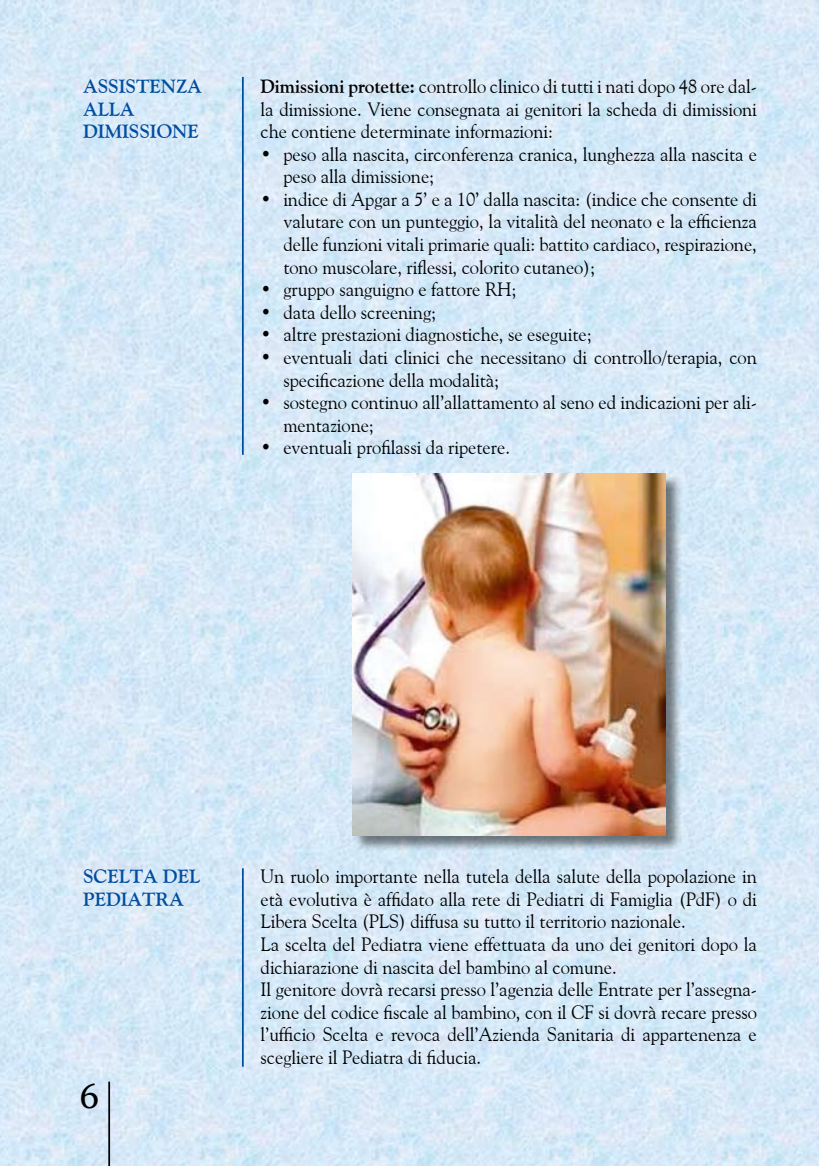
<style>
.page{position:relative;width:819px;height:1166px;background:#fff}
.page>*{position:absolute;margin:0;border:0;box-sizing:border-box;transform-origin:0 0}
.t1{font:35px "Georgia";color:#000}
.t2{font:19.25px/22.6px "Goudy Old Style BT";letter-spacing:-.005em;color:#000}
.t3{font:700 19.25px/22.6px "Goudy Old Style BT";color:#004d9f}
.s1{font-weight:700}
</style>
<div class="page">
<img style="left:0;top:0;width:819px;height:1166px">
<hr style="left:108px;top:1081px;width:2px;height:85px;background:#000">
<hr style="left:242px;top:77px;width:2px;height:378px;background:#004d9f">
<hr style="left:242px;top:868px;width:2px;height:199px;background:#004d9f">
<div style="left:352px;top:473px;width:337px;height:387px;background:#000;opacity:.5"></div>
<img style="left:352px;top:473px;width:313px;height:362px">
<p class="t3" style="left:83px;top:75px;width:120px">ASSISTENZA<br>ALLA<br>DIMISSIONE</p>
<p class="t2" style="left:260px;top:75px;width:498px;text-align:justify"><span class="s1">Dimissioni protette:</span> controllo clinico di tutti i nati dopo 48 ore dal&shy;la dimissione. Viene consegnata ai genitori la scheda di dimissioni che contiene determinate informazioni:</p>
<p class="t2" style="left:283px;top:142px;width:475px;text-indent:-23px">• peso alla nascita, circonferenza cranica, lunghezza alla nascita e peso alla dimissione;</p>
<p class="t2" style="left:283px;top:188px;width:475px;text-align:justify;text-indent:-23px">• indice di Apgar a 5’ e a 10’ dalla nascita: (indice che consente di valutare con un punteggio, la vitalità del neonato e la efficienza delle funzioni vitali primarie quali: battito cardiaco, respirazione, tono muscolare, riflessi, colorito cutaneo);</p>
<p class="t2" style="left:260px;top:278px;width:257px">• gruppo sanguigno e fattore RH;</p>
<p class="t2" style="left:260px;top:300px;width:177px">• data dello screening;</p>
<p class="t2" style="left:260px;top:323px;width:333px">• altre prestazioni diagnostiche, se eseguite;</p>
<p class="t2" style="left:283px;top:346px;width:475px;text-indent:-23px">• eventuali dati clinici che necessitano di controllo/terapia, con specificazione della modalità;</p>
<p class="t2" style="left:283px;top:391px;width:475px;text-indent:-23px">• sostegno continuo all’allattamento al seno ed indicazioni per ali&shy;mentazione;</p>
<p class="t2" style="left:260px;top:436px;width:251px">• eventuali profilassi da ripetere.</p>
<p class="t3" style="left:83px;top:865px;width:118px">SCELTA DEL<br>PEDIATRA</p>
<h1 class="t1" style="left:79px;top:1076px;width:21px">6</h1>
<p class="t2" style="left:260px;top:865px;width:498px">Un ruolo importante nella tutela della salute della popolazione in età evolutiva è affidato alla rete di Pediatri di Famiglia (PdF) o di Libera Scelta (PLS) diffusa su tutto il territorio nazionale.<br>La scelta del Pediatra viene effettuata da uno dei genitori dopo la dichiarazione di nascita del bambino al comune.<br>Il genitore dovrà recarsi presso l’agenzia delle Entrate per l’assegna&shy;zione del codice fiscale al bambino, con il CF si dovrà recare presso l’ufficio Scelta e revoca dell’Azienda Sanitaria di appartenenza e scegliere il Pediatra di fiducia.</p>
</div>
